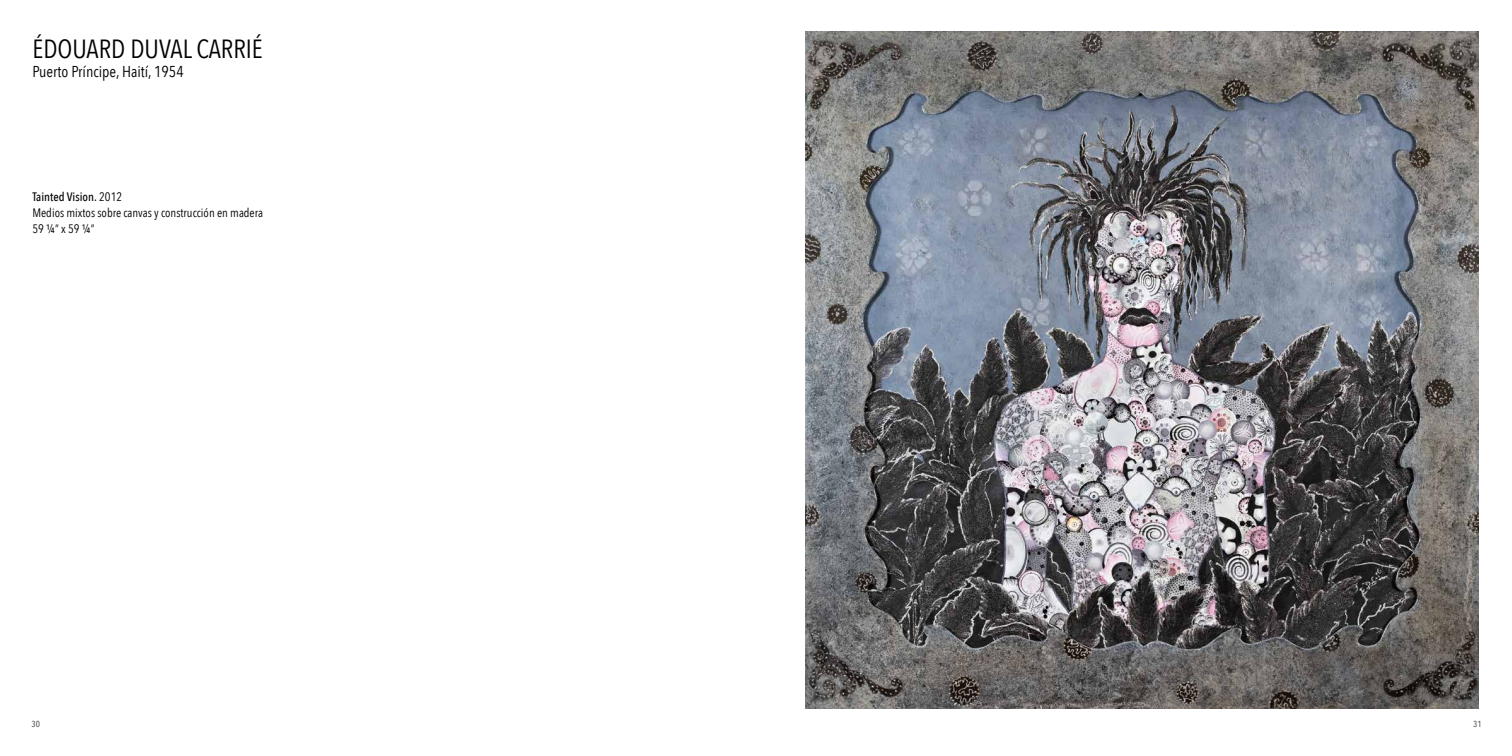
<style>
.page{position:relative;width:1512px;height:756px;background:#fff}
.page>*{position:absolute;margin:0;border:0;box-sizing:border-box;transform-origin:0 0}
.t1{font:26.25px "Avenir Next Condensed";color:#000}
.t2{font:15.75px "Avenir Next Condensed";color:#000}
.t3{font:12.25px/15.8px "Avenir Next Condensed";color:#000}
.t4{font:500 8.75px "Avenir Next Condensed";color:#58595b}
.s1{font-weight:500}
</style>
<div class="page">
<img style="left:806px;top:32px;width:673px;height:676px">
<h1 class="t1" style="left:32px;top:26px;width:232px">ÉDOUARD DUVAL CARRIÉ</h1>
<p class="t2" style="left:32px;top:58px;width:153px">Puerto Príncipe, Haití, 1954</p>
<p class="t3" style="left:32px;top:189px;width:232px"><span class="s1">Tainted Vision.</span> 2012<br>Medios mixtos sobre canvas y construcción en madera<br>59 ¼” x 59 ¼”</p>
<p class="t4" style="left:32px;top:719px;width:10px">30</p>
<p class="t4" style="left:1473px;top:719px;width:10px">31</p>
</div>
